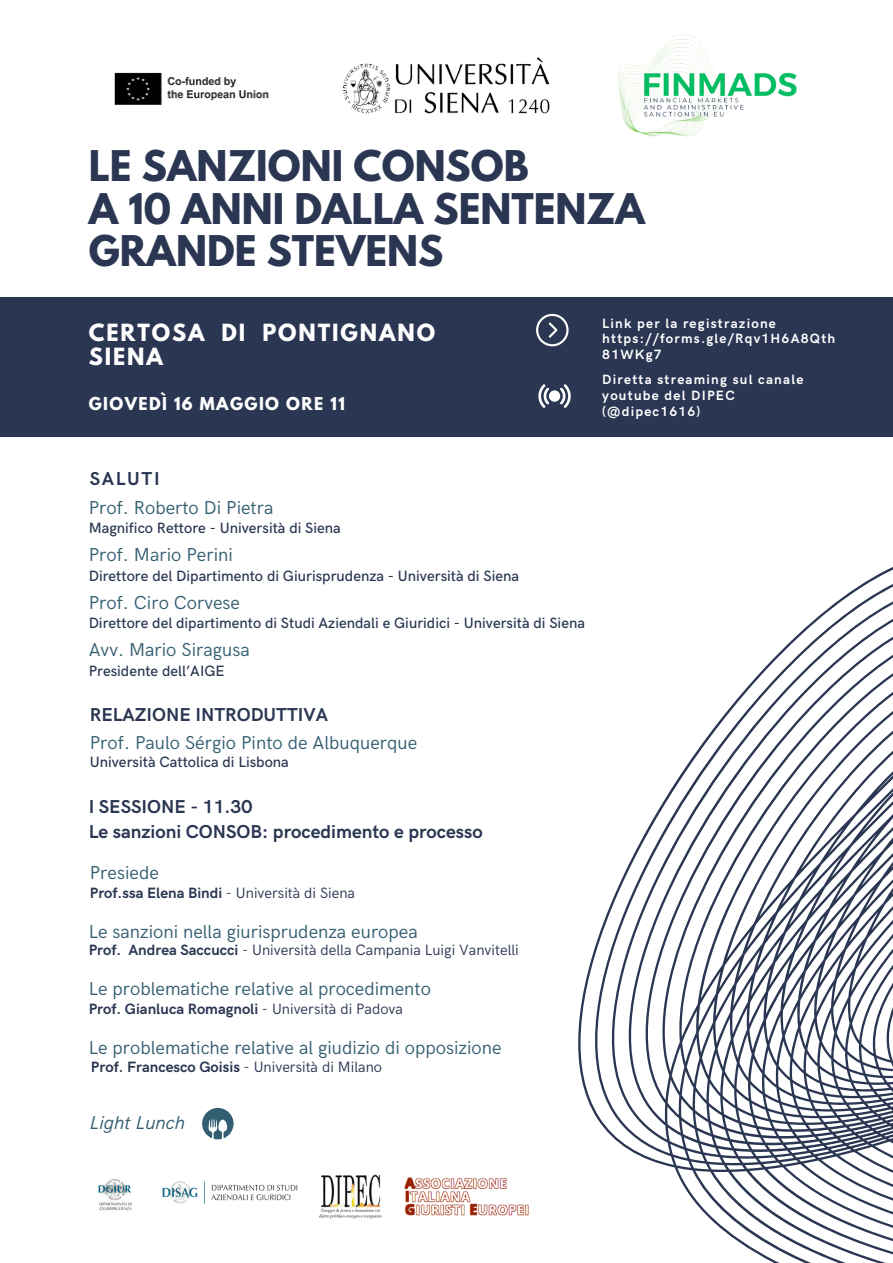
<style>
.page{position:relative;width:893px;height:1263px;background:#fff}
.page>*{position:absolute;margin:0;border:0;box-sizing:border-box;transform-origin:0 0}
.t1{font:700 37.5px/42.2px "League Spartan";color:#2a3652}
.t2{font:700 21px/24.8px "League Spartan";letter-spacing:.09em;color:#fff}
.t3{font:18.75px "HK Grotesk";color:#335e71}
.t4{font:700 18.75px/25.3px "HK Grotesk";color:#2a3652}
.t5{font:italic 18.75px "HK Grotesk";color:#335e71}
.t6{font:700 15.75px "League Spartan";letter-spacing:.09em;color:#fff}
.t7{font:500 15px "HK Grotesk";color:#2a3652}
.t8{font:700 15px "HK Grotesk";color:#2a3652}
.t9{font:15px "HK Grotesk";color:#2a3652}
.t10{font:700 13.5px/15.8px "HK Grotesk";letter-spacing:.09em;color:#fff}
.s1{font-weight:400}
.s2{font-weight:700}
</style>
<div class="page">
<img style="left:114px;top:72px;width:155px;height:33px">
<img style="left:618px;top:34px;width:179px;height:103px">
<img style="left:342px;top:57px;width:208px;height:57px">
<img style="left:98px;top:1179px;width:34px;height:32px">
<img style="left:163px;top:1181px;width:134px;height:23px">
<img style="left:319px;top:1174px;width:62px;height:45px">
<img style="left:404px;top:1177px;width:29px;height:39px">
<div style="left:0;top:297px;width:893px;height:140px;background:#2a3652"></div>
<svg style="left:202px;top:1108px;width:31px;height:31px"></svg>
<svg style="left:433px;top:567px;width:460px;height:696px"></svg>
<svg style="left:538px;top:384px;width:33px;height:24px"></svg>
<svg style="left:536px;top:314px;width:32px;height:32px"></svg>
<p class="t1" style="left:89px;top:150px;width:558px">LE SANZIONI CONSOB<br>A 10 ANNI DALLA SENTENZA<br>GRANDE STEVENS</p>
<p class="t2" style="left:89px;top:322px;width:348px">CERTOSA DI PONTIGNANO<br>SIENA</p>
<h5 class="t6" style="left:89px;top:395px;width:258px">GIOVEDÌ 16 MAGGIO ORE 11</h5>
<p class="t10" style="left:602px;top:316px;width:234px">Link per la registrazione https://forms.gle/Rqv1H6A8Qth<br>81WKg7</p>
<h5 class="t10" style="left:602px;top:372px;width:203px">Diretta streaming sul canale youtube del DIPEC (@dipec1616)</h5>
<h5 class="t4" style="left:90px;top:466px;width:71px">SALUTI</h5>
<h3 class="t3" style="left:89px;top:497px;width:186px">Prof. Roberto Di Pietra</h3>
<h5 class="t7" style="left:89px;top:520px;width:254px">Magnifico Rettore - Università di Siena</h5>
<p class="t3" style="left:89px;top:544px;width:146px">Prof. Mario Perini</p>
<h5 class="t7" style="left:89px;top:568px;width:432px">Direttore del Dipartimento di Giurisprudenza - Università di Siena</h5>
<p class="t3" style="left:89px;top:592px;width:153px">Prof. Ciro Corvese</p>
<h4 class="t7" style="left:89px;top:615px;width:498px">Direttore del dipartimento di Studi Aziendali e Giuridici - Università di Siena</h4>
<h5 class="t3" style="left:89px;top:639px;width:162px">Avv. Mario Siragusa</h5>
<p class="t7" style="left:89px;top:662px;width:137px">Presidente dell’AIGE</p>
<p class="t4" style="left:90px;top:703px;width:240px">RELAZIONE INTRODUTTIVA</p>
<p class="t3" style="left:90px;top:732px;width:329px">Prof. Paulo Sérgio Pinto de Albuquerque</p>
<p class="t7" style="left:90px;top:754px;width:201px">Università Cattolica di Lisbona</p>
<p class="t4" style="left:89px;top:794px;width:396px">I SESSIONE - 11.30<br>Le sanzioni CONSOB: procedimento e processo</p>
<h5 class="t3" style="left:90px;top:862px;width:71px">Presiede</h5>
<h3 class="t8" style="left:90px;top:885px;width:267px">Prof.ssa Elena Bindi <span class="s1">- Università di Siena</span></h3>
<h5 class="t3" style="left:89px;top:921px;width:330px">Le sanzioni nella giurisprudenza europea</h5>
<p class="t9" style="left:89px;top:941px;width:432px"><span class="s2">Prof. Andrea Saccucci</span> - Università della Campania Luigi Vanvitelli</p>
<h5 class="t3" style="left:89px;top:978px;width:344px">Le problematiche relative al procedimento</h5>
<p class="t8" style="left:89px;top:1000px;width:316px">Prof. Gianluca Romagnoli <span class="s1">- Università di Padova</span></p>
<h5 class="t3" style="left:89px;top:1036px;width:414px">Le problematiche relative al giudizio di opposizione</h5>
<p class="t8" style="left:91px;top:1059px;width:293px">Prof. Francesco Goisis <span class="s1">- Università di Milano</span></p>
<p class="t5" style="left:90px;top:1112px;width:97px">Light Lunch</p>
</div>
